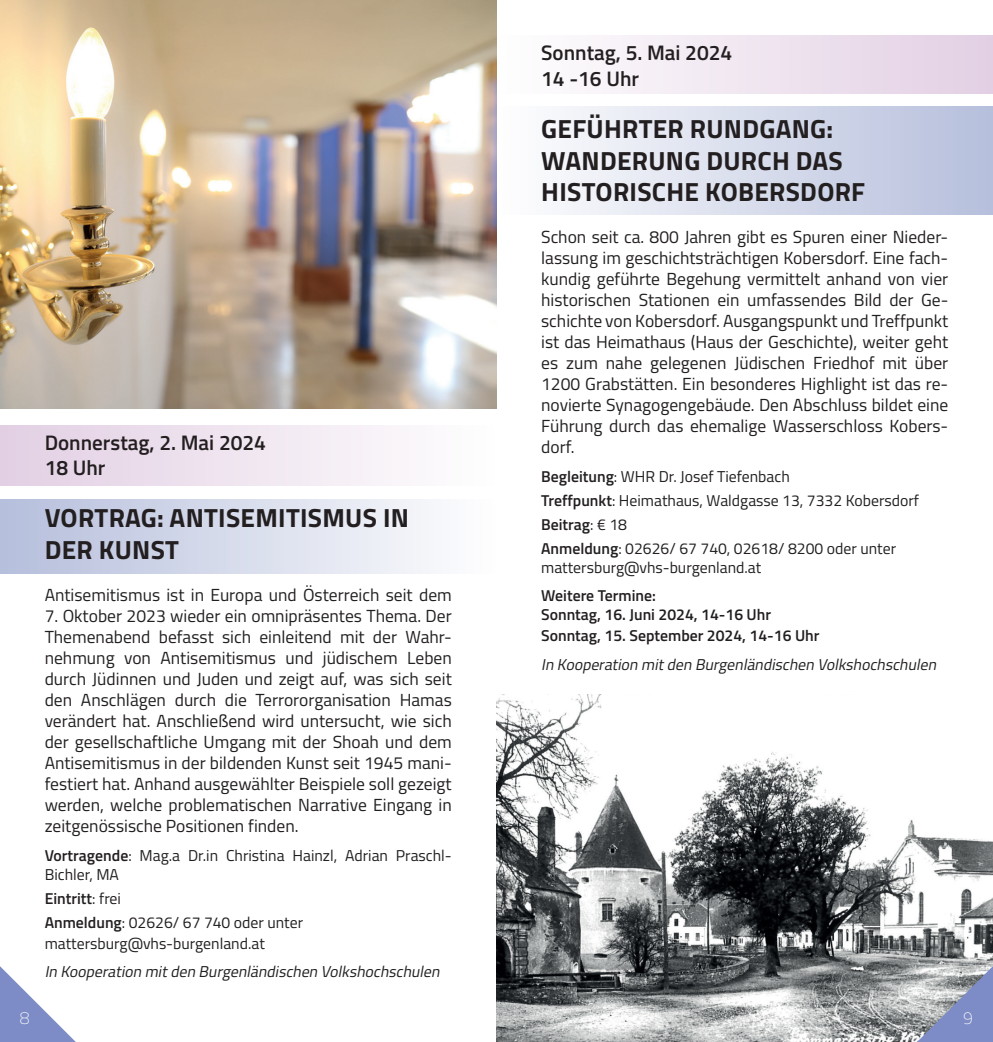
<style>
.page{position:relative;width:993px;height:1042px;background:#fff}
.page>*{position:absolute;margin:0;border:0;box-sizing:border-box;transform-origin:0 0}
.t1{font:700 26.25px/31.5px "Titillium";letter-spacing:.01em;color:#231f20}
.t2{font:600 21px/25.2px "Titillium";color:#231f20}
.t3{font:17.5px/21px "Titillium";color:#231f20;text-align:justify}
.t4{font:100 17.5px "Titillium";color:#fff}
.t5{font:15.75px/23.8px "Titillium";color:#231f20}
.t6{font:italic 15.75px "Titillium";color:#231f20}
.t7{font:600 15.75px/18.9px "Titillium";color:#231f20}
.s1{font-weight:600}
</style>
<div class="page">
<svg style="left:0;top:966px;width:76px;height:76px"></svg>
<div style="left:0;top:425px;width:496px;height:60px;background:linear-gradient(to right,#e2cfe4,#fefefe)"></div>
<div style="left:496px;top:36px;width:496px;height:58px;background:linear-gradient(to right,#fffffe,#e2cfe4)"></div>
<div style="left:0;top:499px;width:496px;height:74px;background:linear-gradient(to right,#b5bedc,#fefefe)"></div>
<img style="left:0;top:0;width:496px;height:408px">
<div style="left:496px;top:106px;width:496px;height:108px;background:linear-gradient(to right,#fefefe,#b6bfdc)"></div>
<img style="left:496px;top:694px;width:496px;height:348px">
<svg style="left:799px;top:946px;width:193px;height:96px"></svg>
<p class="t4" style="left:20px;top:1005px;width:11px">8</p>
<p class="t2" style="left:45px;top:429px;width:223px">Donnerstag, 2. Mai 2024<br>18 Uhr</p>
<h1 class="t1" style="left:45px;top:501px;width:365px">VORTRAG: ANTISEMITISMUS IN<br>DER KUNST</h1>
<p class="t3" style="left:45px;top:583px;width:408px">Antisemitismus ist in Europa und Österreich seit dem</p>
<p class="t3" style="left:45px;top:604px;width:408px">7. Oktober 2023 wieder ein omnipräsentes Thema. Der Themenabend befasst sich einleitend mit der Wahr&shy;nehmung von Antisemitismus und jüdischem Leben durch Jüdinnen und Juden und zeigt auf, was sich seit den Anschlägen durch die Terrororganisation Hamas verändert hat. Anschließend wird untersucht, wie sich der gesellschaftliche Umgang mit der Shoah und dem Antisemitismus in der bildenden Kunst seit 1945 mani&shy;festiert hat. Anhand ausgewählter Beispiele soll gezeigt werden, welche problematischen Narrative Eingang in zeitgenössische Positionen finden.</p>
<p class="t5" style="left:45px;top:845px;width:408px;line-height:18.9px"><span class="s1">Vortragende</span>: Mag.a Dr.in Christina Hainzl, Adrian Praschl-<br>Bichler, MA</p>
<p class="t5" style="left:45px;top:885px;width:260px"><span class="s1">Eintritt</span>: frei<br><span class="s1">Anmeldung</span>: 02626/ 67 740 oder unter</p>
<p class="t5" style="left:45px;top:930px;width:222px">mattersburg@vhs-burgenland.at</p>
<p class="t6" style="left:45px;top:960px;width:400px">In Kooperation mitden Burgenländischen Volkshochschulen</p>
<p class="t2" style="left:541px;top:39px;width:193px">Sonntag, 5. Mai 2024<br>14 -16 Uhr</p>
<h1 class="t1" style="left:541px;top:112px;width:325px">GEFÜHRTER RUNDGANG:<br>WANDERUNG DURCH DAS<br>HISTORISCHE KOBERSDORF</h1>
<p class="t3" style="left:541px;top:226px;width:408px">Schon seit ca. 800 Jahren gibt es Spuren einer Nieder&shy;lassung im geschichtsträchtigen Kobersdorf. Eine fach&shy;kundig geführte Begehung vermittelt anhand von vier historischen Stationen ein umfassendes Bild der Ge&shy;schichte von Kobersdorf. Ausgangspunkt und Treffpunkt ist das Heimathaus (Haus der Geschichte), weiter geht es zum nahe gelegenen Jüdischen Friedhof mit über 1200 Grabstätten. Ein besonderes Highlight ist das re&shy;novierte Synagogengebäude. Den Abschluss bildet eine Führung durch das ehemalige Wasserschloss Kobers&shy;dorf.</p>
<p class="t5" style="left:541px;top:464px;width:379px"><span class="s1">Begleitung</span>: WHR Dr. Josef Tiefenbach<br><span class="s1">Treffpunkt</span>: Heimathaus, Waldgasse 13, 7332 Kobersdorf <span class="s1">Beitrag</span>: € 18<br><span class="s1">Anmeldung</span>: 02626/ 67 740, 02618/ 8200 oder unter</p>
<p class="t5" style="left:541px;top:554px;width:222px">mattersburg@vhs-burgenland.at</p>
<p class="t7" style="left:541px;top:585px;width:231px">Weitere Termine:<br>Sonntag, 16. Juni 2024, 14-16 Uhr</p>
<p class="t7" style="left:541px;top:625px;width:280px">Sonntag, 15. September 2024, 14-16 Uhr</p>
<p class="t6" style="left:541px;top:653px;width:400px">In Kooperation mitden Burgenländischen Volkshochschulen</p>
<p class="t4" style="left:962px;top:1005px;width:11px">9</p>
</div>
